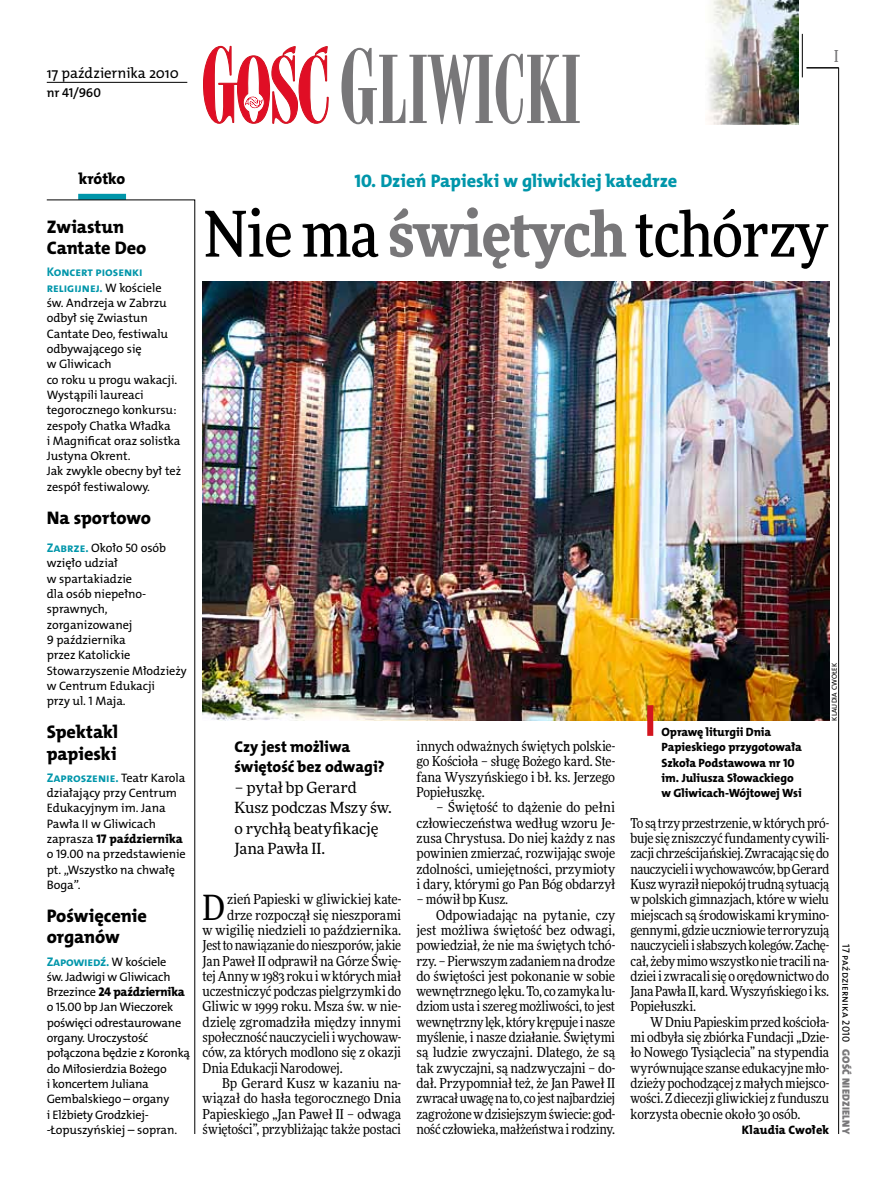
<style>
.page{position:relative;width:893px;height:1191px;background:#fff}
.page>*{position:absolute;margin:0;border:0;box-sizing:border-box;transform-origin:0 0}
.t1{font:500 63px "Freeday Narrow";letter-spacing:-.015em;color:#000}
.t2{font:34.8px "Freeday Narrow News";color:#000}
.t3{font:18.3px/21.6px "The Mix HP8 Ex Bld";letter-spacing:-.005em;color:#000}
.t4{font:18.3px "The Mix HP8 Ex Bld";letter-spacing:-.005em;color:#0096aa}
.t5{font:500 16.5px "Freeday Narrow";color:#787779;scale:.9 1}
.t6{font:15.75px/20.4px "The Mix HP8 Ex Bld";letter-spacing:-.005em;color:#000}
.t7{font:15.45px/20.4px "Freeday News";letter-spacing:-.005em;color:#000}
.t8{font:14.85px "The Mix HP5 Plain";letter-spacing:-.01em;color:#000}
.t9{font:13.65px/15.3px "Freeday Narrow News";letter-spacing:-.01em;color:#000;text-align:justify}
.t10{font:13.65px "Freeday Narrow News";letter-spacing:.01em;color:#000}
.t11{font:12.9px "The Mix HP6 Se Bld";letter-spacing:-.01em;color:#000}
.t12{font:12.6px/15.3px "The Mix HP7 Bld";letter-spacing:-.005em;color:#0096aa}
.t13{font:12.6px "The Mix HP8 Ex Bld";letter-spacing:-.005em;color:#000}
.t14{font:12.3px/15.3px "The Mix HP5 Plain";letter-spacing:-.005em;color:#000}
.t15{font:12.3px "The Mix HP8 Ex Bld";color:#000}
.t16{font:12px/15.3px "The Mix HP8 Ex Bld";letter-spacing:-.005em;color:#000}
.t17{font:10.5px "The Mix HP5 Plain";color:#000}
.t18{font:10.5px "The Mix HP9 Blk";letter-spacing:.025em;color:#787779}
.t19{font:7.2px "The Mix HP5 Plain";color:#000}
.s1{font-family:"The Mix HP5 Plain";font-size:12.3px;color:#000}
.s2{font-family:"The Mix HP7 Bld";font-size:12.6px;color:#0096aa}
.s3{font-family:"The Mix HP5 Plain";font-size:12.3px}
.s4{font-weight:900;color:#787779}
</style>
<div class="page">
<hr style="left:838px;top:68px;width:1px;height:1066px;background:#000">
<hr style="left:802px;top:34px;width:1px;height:43px;background:#000">
<hr style="left:806px;top:68px;width:33px;height:1px;background:#000">
<svg style="left:203px;top:46px;width:126px;height:78px"></svg>
<svg style="left:341px;top:48px;width:239px;height:76px"></svg>
<img style="left:708px;top:0;width:91px;height:124px">
<hr style="left:47px;top:82px;width:140px;height:1px;background:#000">
<div style="left:78px;top:194px;width:48px;height:6px;background:#0096aa"></div>
<svg style="left:46px;top:199px;width:149px;height:935px"></svg>
<img style="left:203px;top:282px;width:626px;height:438px">
<div style="left:647px;top:705px;width:6px;height:31px;background:#d3151f"></div>
<p class="t8" style="left:47px;top:63px;width:134px">17 października 2010</p>
<p class="t11" style="left:47px;top:85px;width:56px">nr 41/960</p>
<p class="t5" style="left:834px;top:46px;width:6px">I</p>
<p class="t6" style="left:79px;top:168px;width:48px">krótko</p>
<h3 class="t3" style="left:47px;top:216px;width:101px">Zwiastun<br>Cantate Deo</h3>
<p class="t12" style="left:47px;top:265px;width:116px">Koncert piosenki religijnej. <span class="s1">W kościele</span></p>
<p class="t14" style="left:47px;top:295px;width:136px">św. Andrzeja w Zabrzu odbył się Zwiastun<br>Cantate Deo, festiwalu odbywającego się<br>w Gliwicach<br>co roku u progu wakacji.<br>Wystąpili laureaci tegorocznego konkursu: zespoły Chatka Władka<br>i Magnificat oraz solistka<br>Justyna Okrent.<br>Jak zwykle obecny był też zespół festiwalowy.</p>
<h3 class="t3" style="left:47px;top:507px;width:106px">Na sportowo</h3>
<p class="t14" style="left:47px;top:540px;width:141px"><span class="s2">Zabrze.</span> Około 50 osób wzięło udział<br>w spartakiadzie<br>dla osób niepełno&shy;sprawnych, zorganizowanej<br>9 października<br>przez Katolickie<br>Stowarzyszenie Młodzieży w Centrum Edukacji<br>przy ul. 1 Maja.</p>
<h3 class="t3" style="left:47px;top:721px;width:73px">Spektakl papieski</h3>
<p class="t12" style="left:47px;top:770px;width:140px">Zaproszenie. <span class="s1">Teatr Karola</span></p>
<p class="t14" style="left:47px;top:785px;width:132px">działający przy Centrum<br>Edukacyjnym im. Jana<br>Pawła II w Gliwicach</p>
<p class="t13" style="left:47px;top:830px;width:138px"><span class="s3">zaprasza</span> 17 października</p>
<p class="t14" style="left:47px;top:846px;width:141px">o 19.00 na przedstawienie pt. „Wszystko na chwałę<br>Boga”.</p>
<h3 class="t3" style="left:47px;top:905px;width:102px">Poświęcenie organów</h3>
<p class="t12" style="left:47px;top:953px;width:121px">Zapowiedź. <span class="s1">W kościele</span></p>
<p class="t14" style="left:47px;top:969px;width:125px">św. Jadwigi w Gliwicach</p>
<p class="t13" style="left:47px;top:983px;width:140px"><span class="s3">Brzezince</span> 24 października</p>
<p class="t14" style="left:47px;top:999px;width:145px">o 15.00 bp Jan Wieczorek poświęci odrestaurowane organy. Uroczystość połączona będzie z Koronką do Miłosierdzia Bożego<br>i koncertem Juliana<br>Gembalskiego – organy<br>i Elżbiety Grodzkiej--Łopuszyńskiej – sopran.</p>
<h3 class="t4" style="left:354px;top:169px;width:324px">10. Dzień Papieski w gliwickiej katedrze</h3>
<h1 class="t1" style="left:204px;top:195px;width:625px">Nie ma <span class="s4">świętych</span> tchórzy</h1>
<p class="t6" style="left:235px;top:736px;width:152px">Czy jest możliwa świętość bez odwagi?</p>
<p class="t7" style="left:234px;top:777px;width:159px">– pytał bp Gerard<br>Kusz podczas Mszy św. o rychłą beatyfikację<br>Jana Pawła II.</p>
<h2 class="t2" style="left:203px;top:885px;width:24px">D</h2>
<p class="t9" style="left:227px;top:891px;width:176px">zień Papieski w gliwickiej kate-</p>
<p class="t9" style="left:227px;top:907px;width:176px">drze rozpoczął się nieszporami</p>
<p class="t9" style="left:203px;top:922px;width:200px">w wigilię niedzieli 10 października.</p>
<p class="t9" style="left:203px;top:937px;width:200px">Jest to nawiązanie do nieszporów, jakie</p>
<p class="t9" style="left:203px;top:953px;width:200px">Jan Paweł II odprawił na Górze Świę-</p>
<p class="t9" style="left:203px;top:968px;width:200px">tej Anny w 1983 roku i w których miał</p>
<p class="t9" style="left:203px;top:983px;width:200px">uczestniczyć podczas pielgrzymki do</p>
<p class="t9" style="left:203px;top:998px;width:200px">Gliwic w 1999 roku. Msza św. w nie-</p>
<p class="t9" style="left:203px;top:1014px;width:200px">dzielę zgromadziła między innymi</p>
<p class="t9" style="left:203px;top:1029px;width:200px">społeczność nauczycieli i wychowaw-</p>
<p class="t9" style="left:203px;top:1044px;width:200px">ców, za których modlono się z okazji</p>
<p class="t9" style="left:203px;top:1060px;width:141px">Dnia Edukacji Narodowej.</p>
<p class="t9" style="left:222px;top:1075px;width:181px">Bp Gerard Kusz w kazaniu na-</p>
<p class="t9" style="left:203px;top:1090px;width:200px">wiązał do hasła tegorocznego Dnia</p>
<p class="t9" style="left:203px;top:1106px;width:200px">Papieskiego „Jan Paweł II – odwaga</p>
<p class="t9" style="left:203px;top:1121px;width:200px">świętości”, przybliżając także postaci</p>
<p class="t9" style="left:417px;top:738px;width:200px">innych odważnych świętych polskie&shy;go Kościoła – sługę Bożego kard. Ste&shy;fana Wyszyńskiego i bł. ks. Jerzego Popiełuszkę.</p>
<p class="t9" style="left:417px;top:799px;width:200px;text-indent:20px">– Świętość to dążenie do pełni człowieczeństwa według wzoru Je&shy;zusa Chrystusa. Do niej każdy z nas powinien zmierzać, rozwijając swoje zdolności, umiejętności, przymioty i dary, którymi go Pan Bóg obdarzył</p>
<p class="t9" style="left:417px;top:891px;width:93px">– mówił bp Kusz.</p>
<p class="t10" style="left:436px;top:906px;width:181px">Odpowiadając na pytanie, czy</p>
<p class="t9" style="left:417px;top:922px;width:200px">jest możliwa świętość bez odwagi,</p>
<p class="t9" style="left:417px;top:937px;width:200px">powiedział, że nie ma świętych tchó-</p>
<p class="t9" style="left:417px;top:953px;width:200px">rzy. – Pierwszym zadaniem na drodze</p>
<p class="t9" style="left:417px;top:968px;width:200px">do świętości jest pokonanie w sobie</p>
<p class="t9" style="left:417px;top:983px;width:200px">wewnętrznego lęku. To, co zamyka lu-</p>
<p class="t9" style="left:417px;top:998px;width:200px">dziom usta i szereg możliwości, to jest</p>
<p class="t9" style="left:417px;top:1014px;width:200px">wewnętrzny lęk, który krępuje i nasze</p>
<p class="t9" style="left:417px;top:1029px;width:200px">myślenie, i nasze działanie. Świętymi</p>
<p class="t9" style="left:417px;top:1044px;width:200px">są ludzie zwyczajni. Dlatego, że są</p>
<p class="t9" style="left:417px;top:1060px;width:200px">tak zwyczajni, są nadzwyczajni – do-</p>
<p class="t9" style="left:417px;top:1075px;width:200px">dał. Przypomniał też, że Jan Paweł II</p>
<p class="t9" style="left:417px;top:1090px;width:200px">zwracał uwagę na to, co jest najbardziej</p>
<p class="t9" style="left:417px;top:1106px;width:200px">zagrożone w dzisiejszym świecie: god-</p>
<p class="t9" style="left:417px;top:1121px;width:200px">ność człowieka, małżeństwa i rodziny.</p>
<p class="t16" style="left:662px;top:724px;width:142px">Oprawę liturgii Dnia<br>Papieskiego przygotowała<br>Szkoła Podstawowa nr 10 im. Juliusza Słowackiego w Gliwicach-Wójtowej Wsi</p>
<p class="t19" style="left:830px;top:720px;width:59px;rotate:-90deg">Klaudia Cwołek</p>
<p class="t9" style="left:630px;top:815px;width:200px">To są trzy przestrzenie, w których pró&shy;buje się zniszczyć fundamenty cywili&shy;zacji chrześcijańskiej. Zwracając się do nauczycieli i wychowawców, bp Gerard Kusz wyraził niepokój trudną sytuacją w polskich gimnazjach, które w wielu miejscach są środowiskami krymino&shy;gennymi, gdzie uczniowie terroryzują nauczycieli i słabszych kolegów. Zachę&shy;cał, żeby mimo wszystko nie tracili na&shy;dziei i zwracali się o orędownictwo do Jana Pawła II, kard. Wyszyńskiego i ks.<br>Popiełuszki.</p>
<p class="t9" style="left:630px;top:1014px;width:200px;text-indent:20px">W Dniu Papieskim przed kościoła&shy;mi odbyła się zbiórka Fundacji „Dzie&shy;ło Nowego Tysiąclecia” na stypendia wyrównujące szanse edukacyjne mło&shy;dzieży pochodzącej z małych miejsco&shy;wości. Z diecezji gliwickiej z funduszu korzysta obecnie około 30 osób.</p>
<p class="t15" style="left:742px;top:1122px;width:89px">Klaudia Cwołek</p>
<p class="t17" style="left:853px;top:944px;width:99px;rotate:90deg">17 października 2010</p>
<p class="t18" style="left:853px;top:1049px;width:86px;rotate:90deg">Gość Niedzielny</p>
</div>
